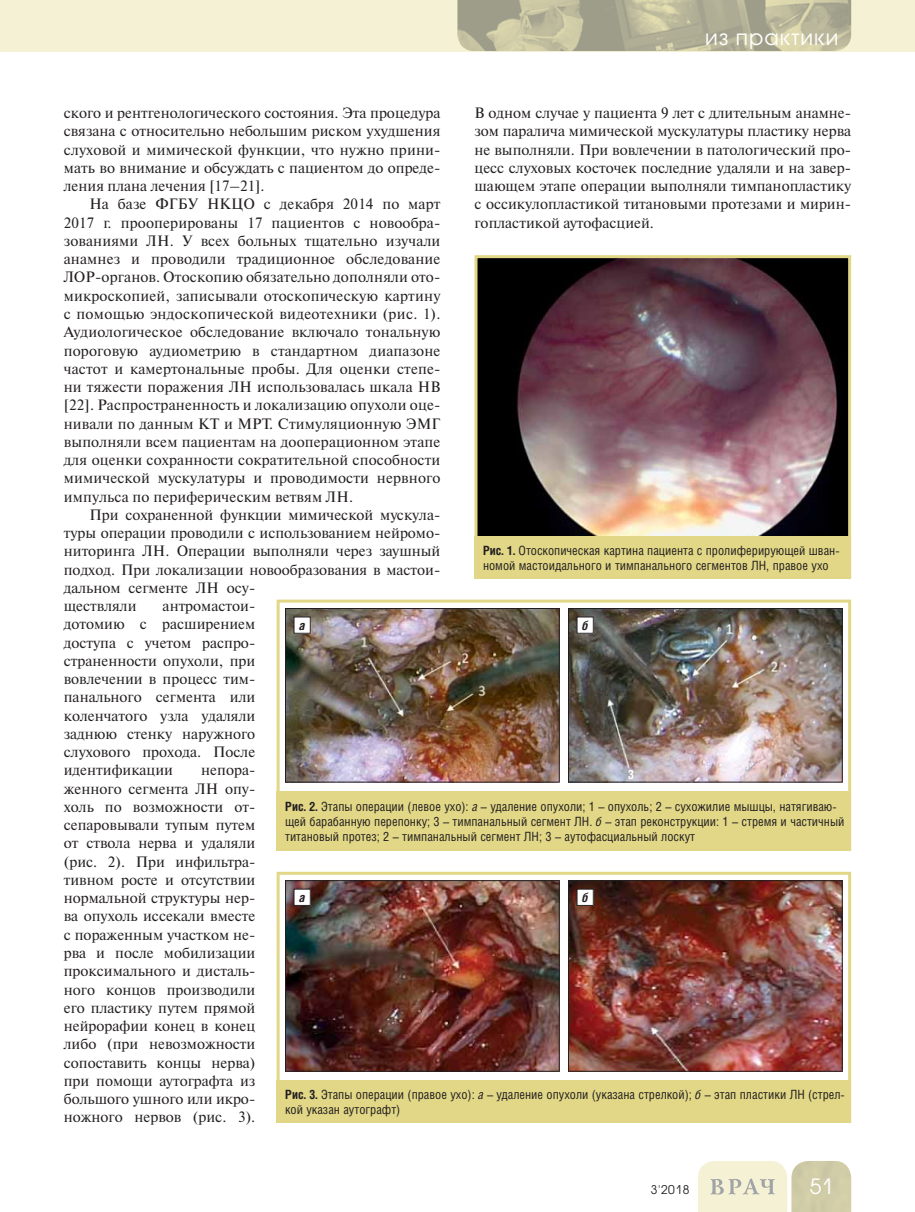
<style>
.page{position:relative;width:915px;height:1212px;background:#fff}
.page>*{position:absolute;margin:0;border:0;box-sizing:border-box;transform-origin:0 0}
.t1{font:21px "Avant Garde Gothic C";letter-spacing:.05em;color:#fff}
.t2{font:15px/18.3px "Newton C";color:#231f20;text-align:justify}
.t3{font:12.75px/15.3px "Helios Cond";color:#231f20}
.t4{font:italic 700 12.75px "Helios Cond";color:#231f20}
.t5{font:700 12.75px "Helios Cond";color:#fff}
.t6{font:12px "Avant Garde Gothic C";color:#231f20}
.s1{font-weight:700}
.s2{font-style:italic}
</style>
<div class="page">
<div style="left:0;top:0;width:914px;height:51px;background:#f5f1d5"></div>
<svg style="left:698px;top:1161px;width:152px;height:51px;background:#e3e0c4"></svg>
<img style="left:457px;top:0;width:393px;height:51px">
<img style="left:478px;top:259px;width:368px;height:277px">
<div style="left:474px;top:255px;width:376px;height:323px;border:3px solid #e1d786"></div>
<div style="left:474px;top:536px;width:376px;height:42px;background:#e1d786"></div>
<div style="left:276px;top:600px;width:574px;height:250px;border:3px solid #e1d786"></div>
<div style="left:276px;top:791px;width:574px;height:59px;background:#e1d786"></div>
<img style="left:287px;top:610px;width:270px;height:170px">
<div style="left:285px;top:608px;width:274px;height:174px;border:1px solid #231f20"></div>
<img style="left:570px;top:610px;width:270px;height:170px">
<div style="left:568px;top:608px;width:274px;height:174px;border:1px solid #231f20"></div>
<div style="left:294px;top:617px;width:16px;height:16px;background:#fff"></div>
<div style="left:293px;top:617px;width:17px;height:17px;border:1px solid #231f20"></div>
<div style="left:577px;top:617px;width:16px;height:16px;background:#fff"></div>
<div style="left:576px;top:617px;width:17px;height:17px;border:1px solid #231f20"></div>
<div style="left:276px;top:872px;width:574px;height:251px;border:3px solid #e1d786"></div>
<div style="left:276px;top:1080px;width:574px;height:43px;background:#e1d786"></div>
<img style="left:287px;top:882px;width:270px;height:187px">
<div style="left:285px;top:880px;width:274px;height:191px;border:1px solid #231f20"></div>
<img style="left:570px;top:882px;width:270px;height:187px">
<div style="left:568px;top:880px;width:274px;height:191px;border:1px solid #231f20"></div>
<div style="left:294px;top:889px;width:16px;height:16px;background:#fff"></div>
<div style="left:293px;top:889px;width:17px;height:17px;border:1px solid #231f20"></div>
<div style="left:577px;top:889px;width:16px;height:16px;background:#fff"></div>
<div style="left:576px;top:889px;width:17px;height:17px;border:1px solid #231f20"></div>
<h1 class="t1" style="left:704px;top:27px;width:135px">из практики</h1>
<p class="t2" style="left:474px;top:105px;width:378px">В одном случае у пациента 9 лет с длительным анамне&shy;зом паралича мимической мускулатуры пластику нерва не выполняли. При вовлечении в патологический про&shy;цесс слуховых косточек последние удаляли и на завер&shy;шающем этапе операции выполняли тимпанопластику с оссикулопластикой титановыми протезами и мирин&shy;гопластикой аутофасцией.</p>
<p class="t2" style="left:64px;top:105px;width:378px">ского и рентгенологического состояния. Эта процедура связана с относительно небольшим риском ухудшения слуховой и мимической функции, что нужно прини&shy;мать во внимание и обсуждать с пациентом до опреде&shy;ления плана лечения [17–21].</p>
<p class="t2" style="left:64px;top:197px;width:378px;text-indent:26px">На базе ФГБУ НКЦО с декабря 2014 по март 2017 г. прооперированы 17 пациентов с новообра&shy;зованиями ЛН. У всех больных тщательно изучали анамнез и проводили традиционное обследование ЛОР-органов. Отоскопию обязательно дополняли ото&shy;микроскопией, записывали отоскопическую картину с помощью эндоскопической видеотехники (рис. 1).<br>Аудиологическое обследование включало тональную пороговую аудиометрию в стандартном диапазоне частот и камертональные пробы. Для оценки степе&shy;ни тяжести поражения ЛН использовалась шкала HB [22]. Распространенность и локализацию опухоли оце&shy;нивали по данным КТ и МРТ. Стимуляционную ЭМГ выполняли всем пациентам на дооперационном этапе для оценки сохранности сократительной способности мимической мускулатуры и проводимости нервного импульса по периферическим ветвям ЛН.</p>
<p class="t2" style="left:64px;top:507px;width:378px;text-align:left;text-indent:26px">При сохраненной функции мимической мускула&shy;туры операции проводили с использованием нейромо&shy;ниторинга ЛН. Операции выполняли через заушный подход. При локализации новообразования в мастои&shy;дальном сегменте ЛН осу-<br>ществляли</p>
<p class="t3" style="left:483px;top:544px;width:358px"><span class="s1">Рис. 1.</span> Отоскопическая картина пациента с пролиферирующей шван&shy;номой мастоидального и тимпанального сегментов ЛН, правое ухо</p>
<p class="t2" style="left:64px;top:598px;width:193px;text-indent:99px">антромастои&shy;дотомию с расширением доступа с учетом распро&shy;страненности опухоли, при вовлечении в процесс тим&shy;панального сегмента или коленчатого узла удаляли заднюю стенку наружного слухового прохода. После идентификации</p>
<p class="t4" style="left:299px;top:621px;width:8px">а</p>
<p class="t4" style="left:582px;top:621px;width:8px">б</p>
<p class="t2" style="left:64px;top:763px;width:193px;text-indent:137px">непора&shy;женного сегмента ЛН опу&shy;холь по возможности от&shy;сепаровывали тупым путем от ствола нерва и удаляли (рис. 2). При инфильтра&shy;тивном росте и отсутствии нормальной структуры нер&shy;ва опухоль иссекали вместе с пораженным участком не&shy;рва и после мобилизации проксимального и дисталь&shy;ного концов производили его пластику путем прямой нейрорафии конец в конец либо (при невозможности сопоставить концы нерва) при помощи аутографта из большого ушного или икро&shy;ножного нервов (рис. 3).</p>
<p class="t5" style="left:627px;top:770px;width:8px">3</p>
<p class="t3" style="left:285px;top:800px;width:560px"><span class="s1">Рис. 2.</span> Этапы операции (левое ухо): <span class="s2">а</span> – удаление опухоли; 1 – опухоль; 2 – сухожилие мышцы, натягиваю&shy;щей барабанную перепонку; 3 – тимпанальный сегмент ЛН. <span class="s2">б</span> – этап реконструкции: 1 – стремя и частичный титановый протез; 2 – тимпанальный сегмент ЛН; 3 – аутофасциальный лоскут</p>
<p class="t4" style="left:299px;top:893px;width:8px">а</p>
<p class="t4" style="left:582px;top:893px;width:8px">б</p>
<p class="t3" style="left:285px;top:1088px;width:561px"><span class="s1">Рис. 3.</span> Этапы операции (правое ухо): <span class="s2">а</span> – удаление опухоли (указана стрелкой); <span class="s2">б</span> – этап пластики ЛН (стрел&shy;кой указан аутографт)</p>
<p class="t6" style="left:650px;top:1184px;width:40px">3'2018</p>
<h1 class="t1" style="left:809px;top:1177px;width:25px">51</h1>
</div>
